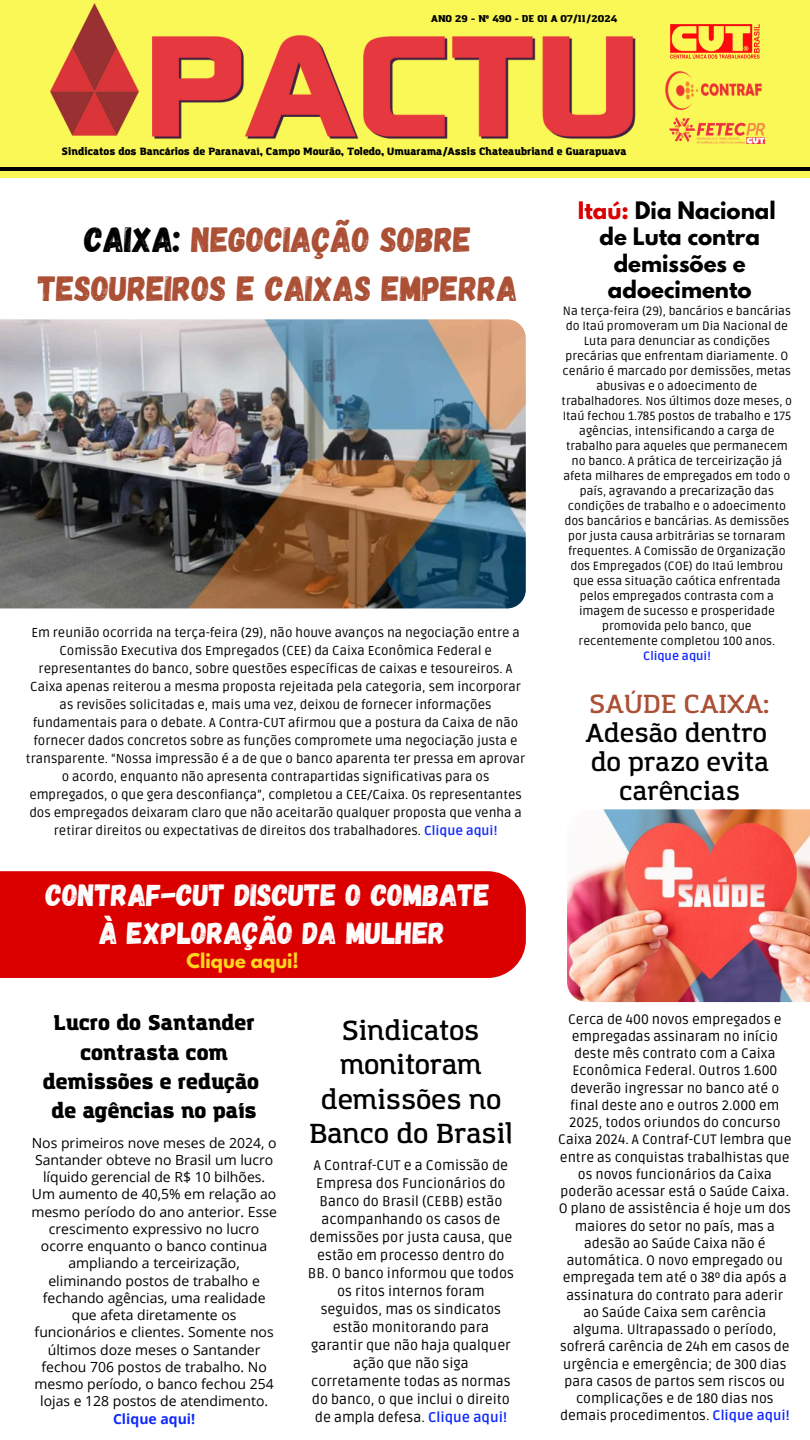
<style>
.page{position:relative;width:810px;height:1440px;background:#fff}
.page>*{position:absolute;margin:0;border:0;box-sizing:border-box;transform-origin:0 0}
.t1{font:35px/48.8px "Gagalin";color:#ab4f35;text-align:center}
.t2{font:30.7px/38.2px "Gagalin";color:#fff;text-align:center}
.t3{font:600 27px/34.5px "Amazing Grotesk";color:#000;text-align:center}
.t4{font:600 25.7px/29.2px "Amazing Grotesk";color:#000;text-align:center}
.t5{font:700 21.4px/26.2px "League Spartan";color:#000;text-align:center}
.t6{font:900 21px/29.2px "Amazing Grotesk";color:#000;text-align:center}
.t7{font:700 18px "League Spartan";color:#ffd51e}
.t8{font:14px/17.2px "Open Sans";color:#000;text-align:center}
.t9{font:14px/18px "Ruda";color:#000;text-align:center}
.t10{font:13.7px/17.2px "Ruda";color:#000;text-align:center}
.t11{font:13px/18px "Ruda";color:#000;text-align:center}
.t12{font:12px/15px "Ruda";color:#000;text-align:center}
.t13{font:900 10.3px "Amazing Grotesk";color:#000}
.t14{font:900 9.7px "Amazing Grotesk";color:#000}
.s1{color:#000}
.s2{font-weight:700;color:#1028fd}
.s3{color:#db0000}
.s4{color:#ab4f35}
</style>
<div class="page">
<div style="left:0;top:0;width:810px;height:178px;background:#faf857"></div>
<hr style="left:0;top:167px;width:810px;height:3px;background:#000">
<img style="left:153px;top:36px;width:483px;height:103px">
<img style="left:51px;top:4px;width:87px;height:132px">
<img style="left:665px;top:72px;width:97px;height:37px">
<img style="left:669px;top:118px;width:95px;height:25px">
<img style="left:670px;top:24px;width:90px;height:35px">
<img style="left:567px;top:809px;width:243px;height:193px">
<div style="left:0;top:871px;width:526px;height:107px;background:#db0000"></div>
<img style="left:0;top:319px;width:526px;height:289px">
<h1 class="t14" style="left:431px;top:15px;width:188px">ANO 29 - Nº 490 - DE 01 A 07/11/2024</h1>
<p class="t13" style="left:62px;top:147px;width:567px">Sindicatos dos Bancários de Paranavaí, Campo Mourão, Toledo, Umuarama/Assis Chateaubriand e Guarapuava</p>
<p class="t1" style="left:38px;top:214px;width:481px"><span class="s1">CAIXA:</span> NEGOCIAÇÃO SOBRE<br>TESOUREIROS E CAIXAS EMPERRA</p>
<h3 class="t11" style="left:26px;top:624px;width:501px">Em reunião ocorrida na terça-feira (29), não houve avanços na negociação entre a Comissão Executiva dos Empregados (CEE) da Caixa Econômica Federal e representantes do banco, sobre questões específicas de caixas e tesoureiros. A Caixa apenas reiterou a mesma proposta rejeitada pela categoria, sem incorporar as revisões solicitadas e, mais uma vez, deixou de fornecer informações fundamentais para o debate. A Contra-CUT afirmou que a postura da Caixa de não fornecer dados concretos sobre as funções compromete uma negociação justa e transparente. “Nossa impressão é a de que o banco aparenta ter pressa em aprovar o acordo, enquanto não apresenta contrapartidas significativas para os empregados, o que gera desconfiança”, completou a CEE/Caixa. Os representantes dos empregados deixaram claro que não aceitarão qualquer proposta que venha a retirar direitos ou expectativas de direitos dos trabalhadores. <span class="s2">Clique aqui!</span></h3>
<p class="t2" style="left:46px;top:875px;width:446px">CONTRAF-CUT DISCUTE O COMBATE<br>À EXPLORAÇÃO DA MULHER</p>
<h4 class="t7" style="left:187px;top:952px;width:114px">Clique aqui!</h4>
<h6 class="t6" style="left:43px;top:1010px;width:218px">Lucro do Santander contrasta com demissões e redução de agências no país</h6>
<h3 class="t8" style="left:31px;top:1134px;width:247px">Nos primeiros nove meses de 2024, o<br>Santander obteve no Brasil um lucro líquido gerencial de R$ 10 bilhões.<br>Um aumento de 40,5% em relação ao mesmo período do ano anterior. Esse crescimento expressivo no lucro ocorre enquanto o banco continua ampliando a terceirização, eliminando postos de trabalho e fechando agências, uma realidade que afeta diretamente os funcionários e clientes. Somente nos últimos doze meses o Santander fechou 706 postos de trabalho. No mesmo período, o banco fechou 254 lojas e 128 postos de atendimento.<br><span class="s2">Clique aqui!</span></h3>
<h6 class="t3" style="left:309px;top:1015px;width:205px">Sindicatos monitoram demissões no<br>Banco do Brasil</h6>
<h6 class="t9" style="left:308px;top:1157px;width:208px">A Contraf-CUT e a Comissão de<br>Empresa dos Funcionários do<br>Banco do Brasil (CEBB) estão acompanhando os casos de demissões por justa causa, que estão em processo dentro do<br>BB. O banco informou que todos os ritos internos foram seguidos, mas os sindicatos estão monitorando para garantir que não haja qualquer ação que não siga corretamente todas as normas do banco, o que inclui o direito de ampla defesa. <span class="s2">Clique aqui!</span></h6>
<h5 class="t5" style="left:578px;top:200px;width:199px"><span class="s3">Itaú:</span> Dia Nacional de Luta contra demissões e adoecimento</h5>
<h4 class="t12" style="left:562px;top:304px;width:232px">Na terça-feira (29), bancários e bancárias do Itaú promoveram um Dia Nacional de Luta para denunciar as condições precárias que enfrentam diariamente. O cenário é marcado por demissões, metas abusivas e o adoecimento de trabalhadores. Nos últimos doze meses, o Itaú fechou 1.785 postos de trabalho e 175 agências, intensificando a carga de trabalho para aqueles que permanecem no banco. A prática de terceirização já afeta milhares de empregados em todo o país, agravando a precarização das condições de trabalho e o adoecimento dos bancários e bancárias. As demissões por justa causa arbitrárias se tornaram frequentes. A Comissão de Organização dos Empregados (COE) do Itaú lembrou que essa situação caótica enfrentada pelos empregados contrasta com a imagem de sucesso e prosperidade promovida pelo banco, que recentemente completou 100 anos.<br><span class="s2">Clique aqui!</span></h4>
<h6 class="t4" style="left:585px;top:691px;width:186px"><span class="s4">SAÚDE CAIXA:<br></span>Adesão dentro do prazo evita carências</h6>
<h2 class="t10" style="left:558px;top:1011px;width:235px">Cerca de 400 novos empregados e empregadas assinaram no início deste mês contrato com a Caixa<br>Econômica Federal. Outros 1.600 deverão ingressar no banco até o final deste ano e outros 2.000 em<br>2025, todos oriundos do concurso<br>Caixa 2024. A Contraf-CUT lembra que entre as conquistas trabalhistas que os novos funcionários da Caixa poderão acessar está o Saúde Caixa.<br>O plano de assistência é hoje um dos maiores do setor no país, mas a adesão ao Saúde Caixa não é automática. O novo empregado ou empregada tem até o 38º dia após a assinatura do contrato para aderir ao Saúde Caixa sem carência alguma. Ultrapassado o período, sofrerá carência de 24h em casos de urgência e emergência; de 300 dias para casos de partos sem riscos ou complicações e de 180 dias nos demais procedimentos. <span class="s2">Clique aqui!</span></h2>
</div>
